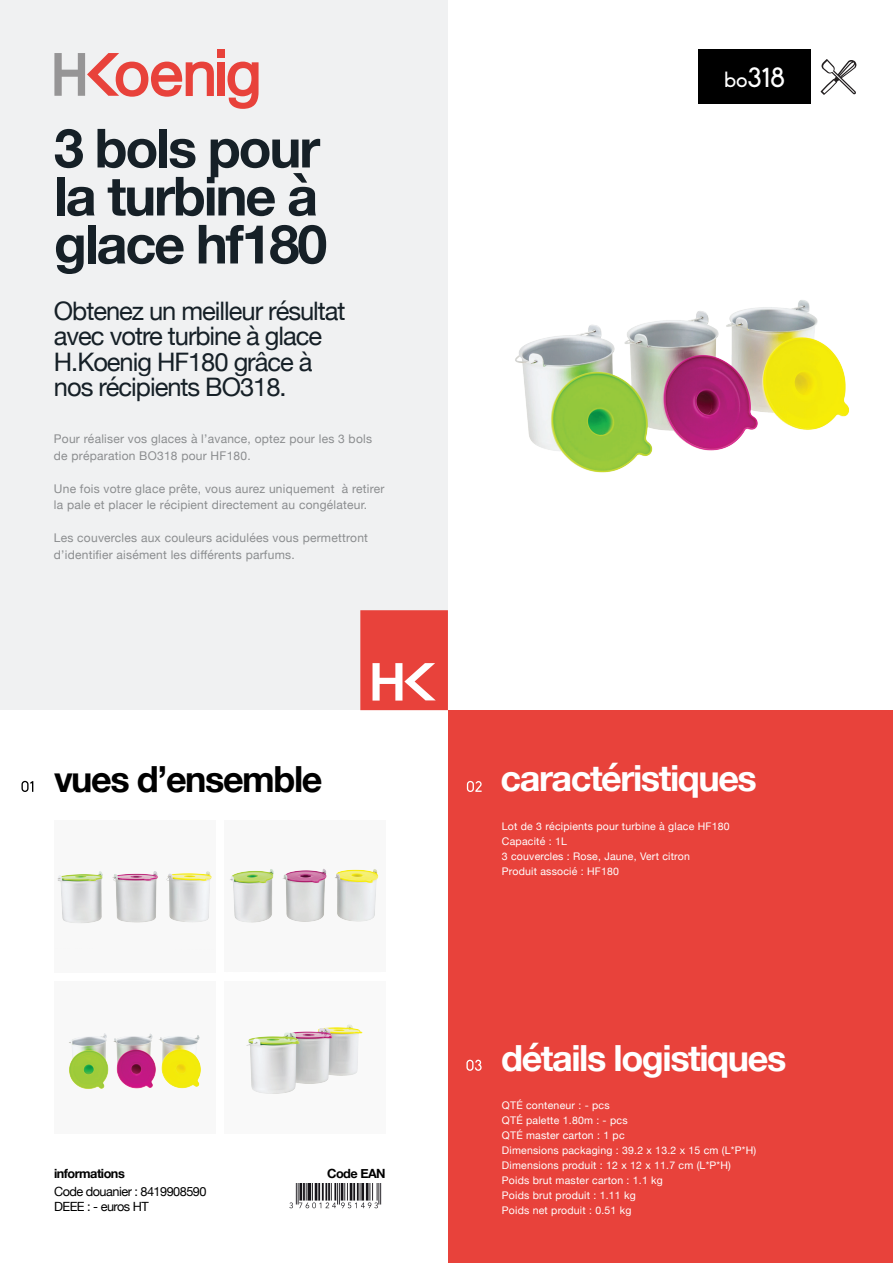
<style>
.page{position:relative;width:893px;height:1263px;background:#fff}
.page>*{position:absolute;margin:0;border:0;box-sizing:border-box;transform-origin:0 0}
.t1{font:700 54px/48px "Helvetica Neue";letter-spacing:-.04em;color:#162027}
.t2{font:700 36px "Helvetica Neue";letter-spacing:-.04em;color:#fff}
.t3{font:700 36px "Helvetica Neue";letter-spacing:-.04em;color:#000}
.t4{font:27px "Biko";color:#fff}
.t5{font:25.5px "Helvetica Neue";letter-spacing:-.04em;color:#162027}
.t6{font:12.75px/18px "Helvetica Neue";letter-spacing:-.04em;color:#000}
.t7{font:700 12.75px "Helvetica Neue";letter-spacing:-.04em;color:#000}
.t8{font:12px/16.5px "Helvetica Neue";letter-spacing:.02em;color:#8b8d8f}
.t9{font:10.5px "Helvetica Neue";letter-spacing:.02em;color:#fff}
.s1{font-weight:700}
.s2{font-size:21px}
</style>
<div class="page">
<div style="left:0;top:0;width:448px;height:710px;background:#f0f1f2"></div>
<div style="left:448px;top:710px;width:445px;height:553px;background:#e8423b"></div>
<svg style="left:360px;top:610px;width:88px;height:100px;background:#ea5953"></svg>
<div style="left:218px;top:49px;width:7px;height:8px;background:#e8423b"></div>
<div style="left:218px;top:62px;width:7px;height:34px;background:#e8423b"></div>
<svg style="left:54px;top:53px;width:160px;height:44px"></svg>
<svg style="left:227px;top:62px;width:32px;height:47px"></svg>
<svg style="left:21px;top:781px;width:12px;height:11px"></svg>
<svg style="left:466px;top:1060px;width:16px;height:11px"></svg>
<div style="left:698px;top:50px;width:113px;height:54px;background:#000"></div>
<svg style="left:467px;top:781px;width:15px;height:11px"></svg>
<img style="left:289px;top:1184px;width:93px;height:25px">
<img style="left:57px;top:871px;width:155px;height:53px">
<div style="left:224px;top:821px;width:162px;height:151px;background:#f8f8f8"></div>
<img style="left:230px;top:869px;width:149px;height:54px">
<div style="left:54px;top:982px;width:162px;height:152px;background:#f8f8f8"></div>
<img style="left:69px;top:1033px;width:132px;height:56px">
<div style="left:224px;top:982px;width:162px;height:152px;background:#f9f9f9"></div>
<img style="left:246px;top:1025px;width:117px;height:69px">
<img style="left:515px;top:300px;width:334px;height:173px">
<svg style="left:821px;top:59px;width:35px;height:36px"></svg>
<p class="t1" style="left:54px;top:126px;width:275px">3 bols pour la turbine à glace hf180</p>
<p class="t5" style="left:54px;top:292px;width:293px">Obtenez un meilleur résultat</p>
<p class="t5" style="left:54px;top:318px;width:270px">avec votre turbine à glace</p>
<p class="t5" style="left:54px;top:343px;width:260px">H.Koenig HF180 grâce à</p>
<p class="t5" style="left:54px;top:369px;width:234px">nos récipients BO318.</p>
<p class="t8" style="left:54px;top:431px;width:320px">Pour réaliser vos glaces à l’avance, optez pour les 3 bols de préparation BO318 pour HF180.</p>
<p class="t8" style="left:54px;top:481px;width:332px">Une fois votre glace prête, vous aurez uniquement à retirer la pale et placer le récipient directement au congélateur.</p>
<p class="t8" style="left:54px;top:530px;width:316px">Les couvercles aux couleurs acidulées vous permettront d’identifier aisément les différents parfums.</p>
<p class="t3" style="left:54px;top:750px;width:270px">vues d’ensemble</p>
<p class="t6" style="left:54px;top:1165px;width:154px"><span class="s1">informations<br></span>Code douanier : 8419908590</p>
<p class="t6" style="left:54px;top:1198px;width:96px">DEEE : - euros HT</p>
<p class="t7" style="left:327px;top:1163px;width:60px">Code EAN</p>
<p class="t4" style="left:724px;top:62px;width:62px"><span class="s2">bo</span>318</p>
<p class="t2" style="left:501px;top:750px;width:258px">caractéristiques</p>
<p class="t9" style="left:502px;top:818px;width:229px">Lot de 3 récipients pour turbine à glace HF180</p>
<p class="t9" style="left:502px;top:833px;width:66px">Capacité : 1L</p>
<p class="t9" style="left:502px;top:848px;width:189px">3 couvercles : Rose, Jaune, Vert citron</p>
<p class="t9" style="left:502px;top:863px;width:119px">Produit associé : HF180</p>
<p class="t2" style="left:501px;top:1030px;width:287px">détails logistiques</p>
<p class="t9" style="left:502px;top:1097px;width:109px">QTÉ conteneur : - pcs</p>
<p class="t9" style="left:502px;top:1112px;width:127px">QTÉ palette 1.80m : - pcs</p>
<p class="t9" style="left:502px;top:1127px;width:124px">QTÉ master carton : 1 pc</p>
<p class="t9" style="left:502px;top:1142px;width:256px">Dimensions packaging : 39.2 x 13.2 x 15 cm (L*P*H)</p>
<p class="t9" style="left:502px;top:1157px;width:231px">Dimensions produit : 12 x 12 x 11.7 cm (L*P*H)</p>
<p class="t9" style="left:502px;top:1172px;width:162px">Poids brut master carton : 1.1 kg</p>
<p class="t9" style="left:502px;top:1187px;width:135px">Poids brut produit : 1.11 kg</p>
<p class="t9" style="left:502px;top:1202px;width:131px">Poids net produit : 0.51 kg</p>
</div>
